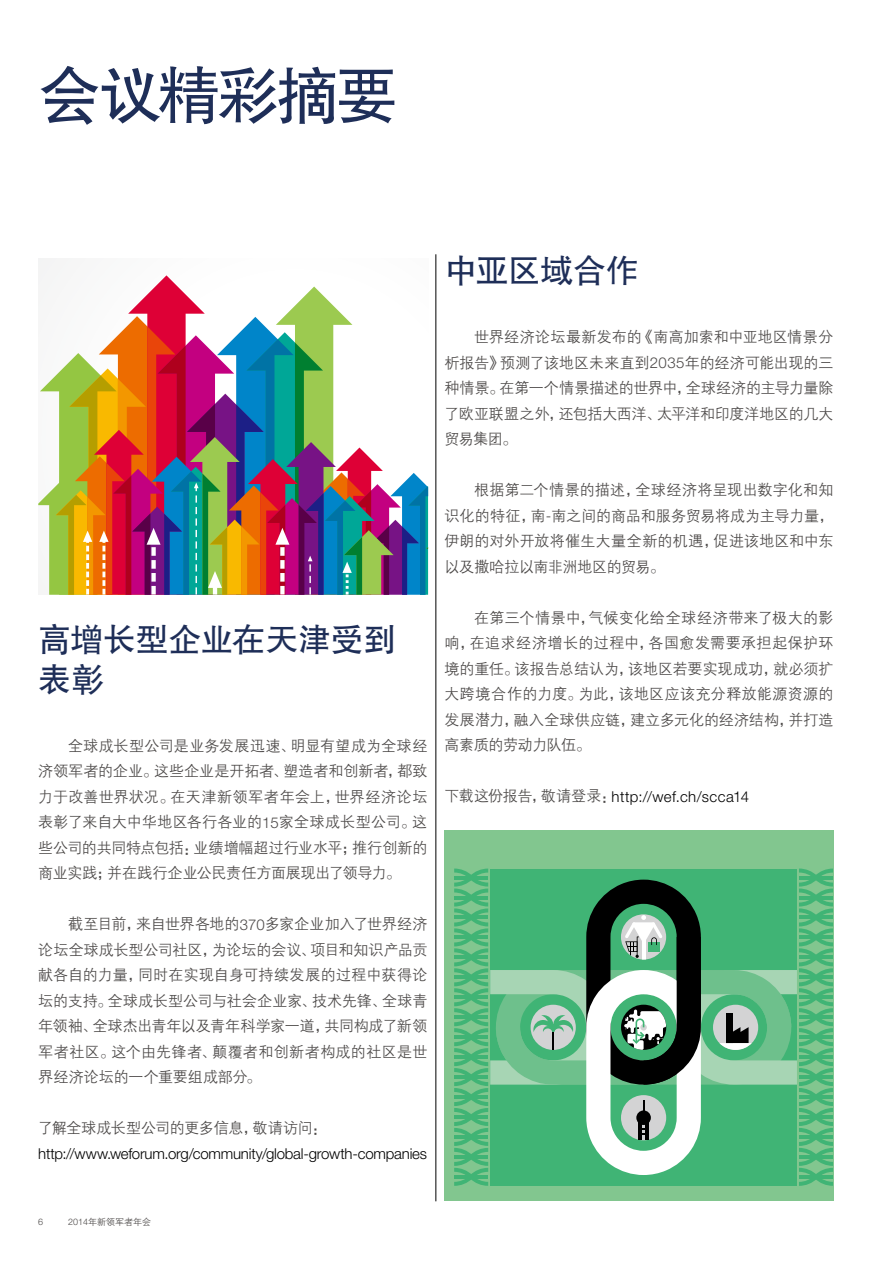
<style>
.page{position:relative;width:893px;height:1263px;background:#fff}
.page>*{position:absolute;margin:0;border:0;box-sizing:border-box;transform-origin:0 0}
.t1{font:63px "FZHTJW GB1 0";letter-spacing:-.065em;color:#1e2e58}
.t2{font:33px/39.6px "FZHTJW GB1 0";letter-spacing:-.015em;color:#1e2e58}
.t3{font:15px/25.5px "FZZDXJW GB1 0";letter-spacing:-.005em;color:#4c4948;text-align:justify}
.t4{font:300 15px "Helvetica Neue LT Pro";letter-spacing:-.015em;color:#000}
.t5{font:300 15px "Helvetica Neue LT Pro";letter-spacing:.025em;color:#000}
.t6{font:9px "FZZDXJW GB1 0";color:#4c4948}
.t7{font:300 9px "Helvetica Neue LT Pro";color:#4c4948}
.s1{font-family:"Helvetica Neue LT Pro";font-weight:300}
.s2{font-family:"FZZDXJW GB1 0";font-weight:400;color:#4c4948}
</style>
<div class="page">
<hr style="left:436px;top:254px;width:1px;height:947px;background:#000">
<svg style="left:38px;top:275px;width:390px;height:320px"></svg>
<div style="left:444px;top:831px;width:389px;height:370px;background:#82c68f"></div>
<svg style="left:454px;top:868px;width:379px;height:318px;background:#5faf81"></svg>
<svg style="left:799px;top:875px;width:34px;height:4px"></svg>
<h1 class="t1" style="left:38px;top:61px;width:361px">会议精彩摘要</h1>
<h2 class="t2" style="left:38px;top:621px;width:360px">高增长型企业在天津受到表彰</h2>
<p class="t3" style="left:38px;top:733px;width:391px;text-indent:30px">全球成长型公司是业务发展迅速、明显有望成为全球经济领军者的企业。这些企业是开拓者、塑造者和创新者，都致力于改善世界状况。在天津新领军者年会上，世界经济论坛表彰了来自大中华地区各行各业的<span class="s1">15</span>家全球成长型公司。这些公司的共同特点包括：业绩增幅超过行业水平；推行创新的商业实践；并在践行企业公民责任方面展现出了领导力。</p>
<p class="t3" style="left:38px;top:912px;width:391px;text-indent:30px">截至目前，来自世界各地的<span class="s1">370</span>多家企业加入了世界经济论坛全球成长型公司社区，为论坛的会议、项目和知识产品贡献各自的力量，同时在实现自身可持续发展的过程中获得论坛的支持。全球成长型公司与社会企业家、技术先锋、全球青年领袖、全球杰出青年以及青年科学家一道，共同构成了新领军者社区。这个由先锋者、颠覆者和创新者构成的社区是世界经济论坛的一个重要组成部分。</p>
<p class="t3" style="left:38px;top:1116px;width:290px">了解全球成长型公司的更多信息，敬请访问：</p>
<p class="t4" style="left:38px;top:1145px;width:390px">http://www.weforum.org/community/global-growth-companies</p>
<h2 class="t2" style="left:444px;top:252px;width:196px">中亚区域合作</h2>
<p class="t3" style="left:444px;top:325px;width:391px;text-indent:30px">世界经济论坛最新发布的《南高加索和中亚地区情景分析报告》预测了该地区未来直到<span class="s1">2035</span>年的经济可能出现的三种情景。在第一个情景描述的世界中，全球经济的主导力量除了欧亚联盟之外，还包括大西洋、太平洋和印度洋地区的几大贸易集团。</p>
<p class="t3" style="left:444px;top:478px;width:391px;text-indent:30px">根据第二个情景的描述，全球经济将呈现出数字化和知识化的特征，南<span class="s1">-</span>南之间的商品和服务贸易将成为主导力量，伊朗的对外开放将催生大量全新的机遇，促进该地区和中东以及撒哈拉以南非洲地区的贸易。</p>
<p class="t3" style="left:444px;top:605px;width:391px;text-indent:30px">在第三个情景中，气候变化给全球经济带来了极大的影响，在追求经济增长的过程中，各国愈发需要承担起保护环境的重任。该报告总结认为，该地区若要实现成功，就必须扩大跨境合作的力度。为此，该地区应该充分释放能源资源的发展潜力，融入全球供应链，建立多元化的经济结构，并打造高素质的劳动力队伍。</p>
<p class="t5" style="left:444px;top:787px;width:306px"><span class="s2">下载这份报告，敬请登录：</span>http://wef.ch/scca14</p>
<p class="t7" style="left:38px;top:1216px;width:7px">6</p>
<p class="t6" style="left:68px;top:1217px;width:85px"><span class="s1">2014</span>年新领军者年会</p>
</div>
